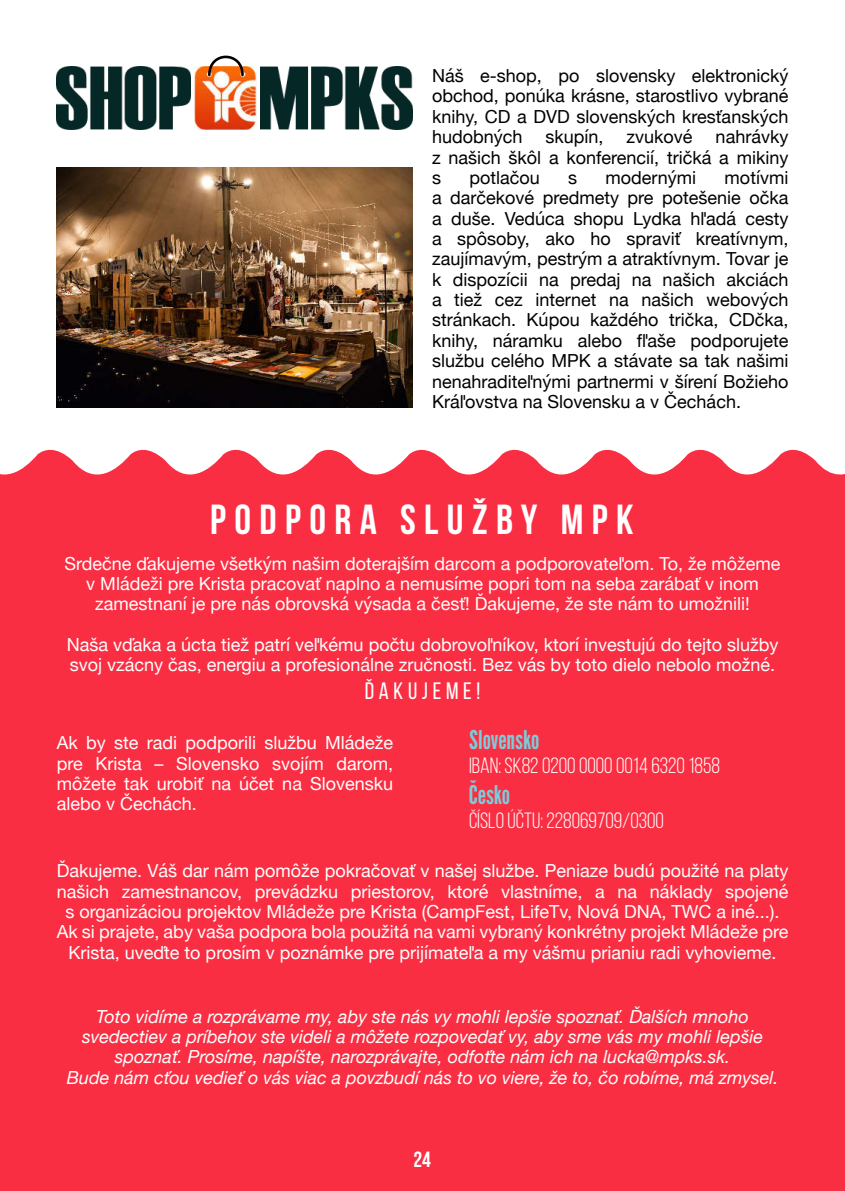
<style>
.page{position:relative;width:845px;height:1191px;background:#fff}
.page>*{position:absolute;margin:0;border:0;box-sizing:border-box;transform-origin:0 0}
.t1{font:700 42px "Bebas Neue";letter-spacing:.2em;color:#fff}
.t2{font:25.8px/54.8px "League Gothic";color:#7cccda}
.t3{font:23.8px "Bebas Neue";letter-spacing:.2em;color:#fff}
.t4{font:22px "Bebas Neue";color:#fff}
.t5{font:700 22px "Bebas Neue";color:#fff}
.t6{font:18px/20.4px "Helvetica Neue";color:#fff;text-align:center}
.t7{font:18px/20.4px "Helvetica Neue";color:#000;text-align:justify}
.t8{font:italic 18px/20.4px "Helvetica Neue";color:#fff;text-align:center}
</style>
<div class="page">
<div style="left:0;top:436px;width:845px;height:755px;background:#fa2e42"></div>
<svg style="left:0;top:436px;width:845px;height:39px;fill:#fff"></svg>
<img style="left:57px;top:168px;width:356px;height:240px">
<img style="left:194px;top:67px;width:62px;height:63px">
<img style="left:260px;top:66px;width:153px;height:64px">
<img style="left:57px;top:66px;width:133px;height:64px">
<svg style="left:207px;top:55px;width:38px;height:23px"></svg>
<p class="t7" style="left:432px;top:65px;width:358px">Náš e-shop, po slovensky elektronický obchod, ponúka krásne, starostlivo vybrané knihy, CD a DVD slovenských kresťanských hudobných</p>
<p class="t7" style="left:432px;top:126px;width:358px;text-indent:284px">nahrávky z našich škôl a konferencií, tričká a mikiny s</p>
<p class="t7" style="left:545px;top:126px;width:60px">skupín,</p>
<p class="t7" style="left:626px;top:126px;width:67px">zvukové</p>
<p class="t7" style="left:432px;top:167px;width:358px;text-indent:292px">motívmi a darčekové predmety pre potešenie očka a duše. Vedúca shopu Lydka hľadá cesty a spôsoby, ako ho spraviť kreatívnym, zaujímavým, pestrým a atraktívnym. Tovar je k dispozícii na predaj na našich akciách a tiež cez internet na našich webových stránkach. Kúpou každého trička, CDčka, knihy, náramku alebo fľaše podporujete službu celého MPK a stávate sa tak našimi nenahraditeľnými partnermi v šírení Božieho Kráľovstva na Slovensku a v Čechách.</p>
<p class="t7" style="left:469px;top:167px;width:72px">potlačou</p>
<p class="t7" style="left:568px;top:167px;width:10px">s</p>
<p class="t7" style="left:605px;top:167px;width:92px">modernými</p>
<h1 class="t1" style="left:210px;top:502px;width:425px">PODPORA SLUŽBY MPK</h1>
<p class="t6" style="left:65px;top:553px;width:717px">Srdečne ďakujeme všetkým našim doterajším darcom a podporovateľom. To, že môžeme v Mládeži pre Krista pracovať naplno a nemusíme popri tom na seba zarábať v inom zamestnaní je pre nás obrovská výsada a česť! Ďakujeme, že ste nám to umožnili!</p>
<p class="t6" style="left:67px;top:634px;width:713px;text-align:left">Naša vďaka a úcta tiež patrí veľkému počtu dobrovoľníkov, ktorí investujú do tejto služby svoj vzácny čas, energiu a profesionálne zručnosti. Bez vás by toto dielo nebolo možné.</p>
<h3 class="t3" style="left:365px;top:681px;width:117px">ĎAKUJEME!</h3>
<p class="t6" style="left:57px;top:732px;width:338px;text-align:justify">Ak by ste radi podporili službu Mládeže pre Krista – Slovensko svojím darom, môžete tak urobiť na účet na Slovensku alebo v Čechách.</p>
<h2 class="t2" style="left:469px;top:716px;width:72px">Slovensko<br>Česko</h2>
<p class="t4" style="left:469px;top:756px;width:252px">IBAN:SK82 0200 0000 0014 6320 1858</p>
<p class="t4" style="left:469px;top:811px;width:196px">ČÍSLO ÚČTU:228069709/0300</p>
<p class="t6" style="left:57px;top:860px;width:733px">Ďakujeme. Váš dar nám pomôže pokračovať v našej službe. Peniaze budú použité na platy našich zamestnancov, prevádzku priestorov, ktoré vlastníme, a na náklady spojené s organizáciou projektov Mládeže pre Krista (CampFest, LifeTv, Nová DNA, TWC a iné...).<br>Ak si prajete, aby vaša podpora bola použitá na vami vybraný konkrétny projekt Mládeže pre Krista, uveďte to prosím v poznámke pre prijímateľa a my vášmu prianiu radi vyhovieme.</p>
<p class="t8" style="left:67px;top:1005px;width:713px">Toto vidíme a rozprávame my, aby ste nás vy mohli lepšie spoznať. Ďalších mnoho svedectiev a príbehov ste videli a môžete rozpovedať vy, aby sme vás my mohli lepšie spoznať. Prosíme, napíšte, narozprávajte, odfoťte nám ich na lucka@mpks.sk.<br>Bude nám cťou vedieť o vás viac a povzbudí nás to vo viere, že to, čo robíme, má zmysel.</p>
<p class="t5" style="left:413px;top:1150px;width:19px">24</p>
</div>
